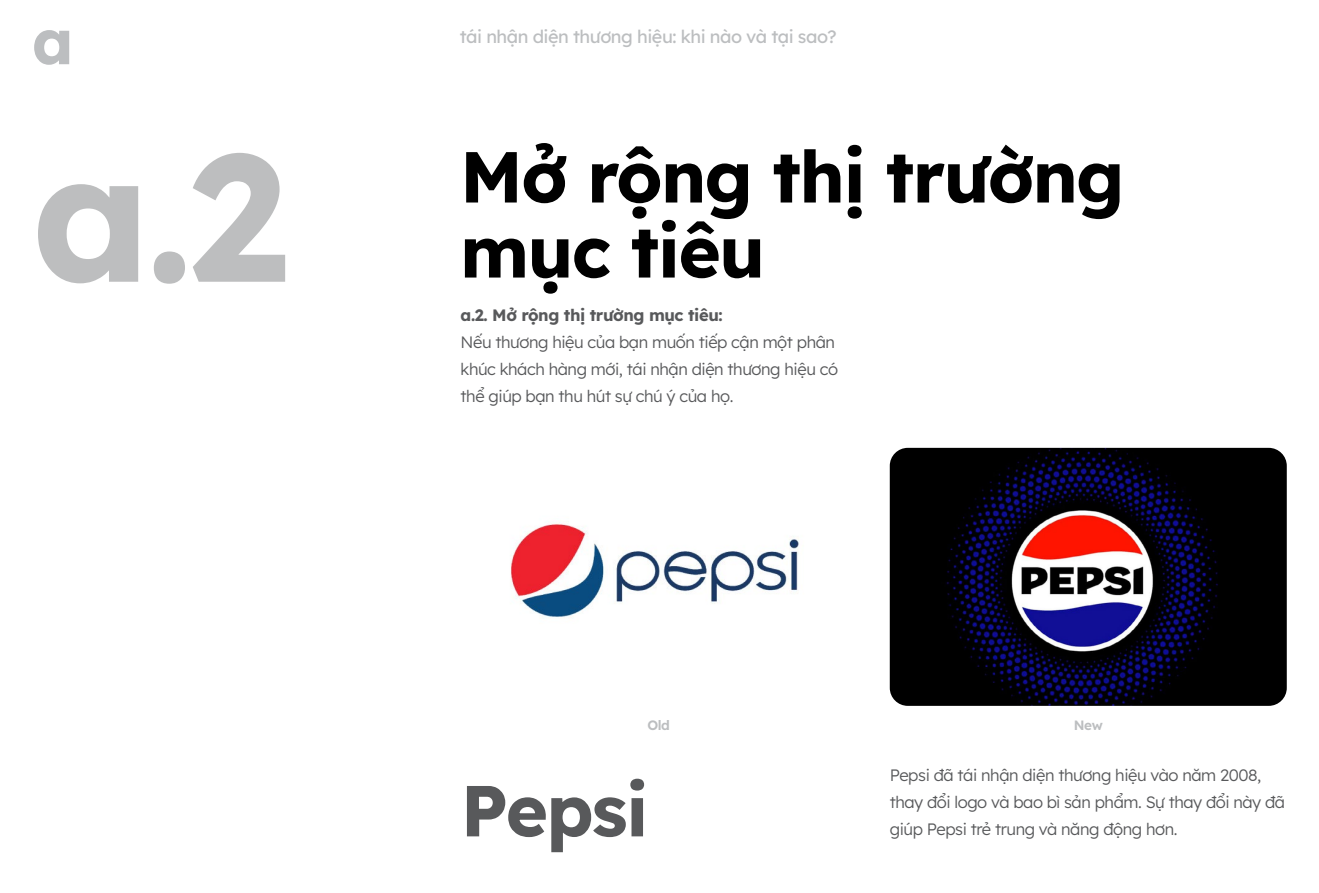
<style>
.page{position:relative;width:1319px;height:893px;background:#fff}
.page>*{position:absolute;margin:0;border:0;box-sizing:border-box;transform-origin:0 0}
.t1{font:700 180px "Lexend";color:#bdbebf}
.t2{font:700 72px/75px "Lexend";letter-spacing:-.025em;color:#000}
.t3{font:700 72px "Lexend";letter-spacing:-.025em;color:#58595b}
.t4{font:700 63px "Lexend";color:#bcbec0}
.t5{font:18px "Lexend";letter-spacing:-.025em;color:#bcbec0}
.t6{font:300 16.5px/27px "Lexend";letter-spacing:-.025em;color:#58595b}
.t7{font:700 16.5px "Lexend";letter-spacing:-.025em;color:#58595b}
.t8{font:600 13.5px "Lexend";letter-spacing:-.03em;color:#bcbec0}
</style>
<div class="page">
<img style="left:510px;top:523px;width:289px;height:94px">
<img style="left:889px;top:448px;width:397px;height:258px">
<h3 class="t4" style="left:32px;top:-8px;width:43px">a</h3>
<p class="t5" style="left:460px;top:24px;width:378px">tái nhận diện thương hiệu: khi nào và tại sao?</p>
<h1 class="t1" style="left:32px;top:75px;width:256px">a.2</h1>
<h2 class="t2" style="left:460px;top:134px;width:666px">Mở rộng thị trường mục tiêu</h2>
<p class="t7" style="left:460px;top:302px;width:264px">a.2. Mở rộng thị trường mục tiêu:</p>
<p class="t6" style="left:460px;top:328px;width:379px">Nếu thương hiệu của bạn muốn tiếp cận một phân khúc khách hàng mới, tái nhận diện thương hiệu có thể giúp bạn thu hút sự chú ý của họ.</p>
<p class="t8" style="left:647px;top:715px;width:24px">Old</p>
<p class="t8" style="left:1073px;top:715px;width:31px">New</p>
<h2 class="t3" style="left:460px;top:754px;width:189px">Pepsi</h2>
<p class="t6" style="left:889px;top:760px;width:397px">Pepsi đã tái nhận diện thương hiệu vào năm 2008, thay đổi logo và bao bì sản phẩm. Sự thay đổi này đã</p>
<p class="t6" style="left:889px;top:814px;width:289px">giúp Pepsi trẻ trung và năng động hơn.</p>
</div>
